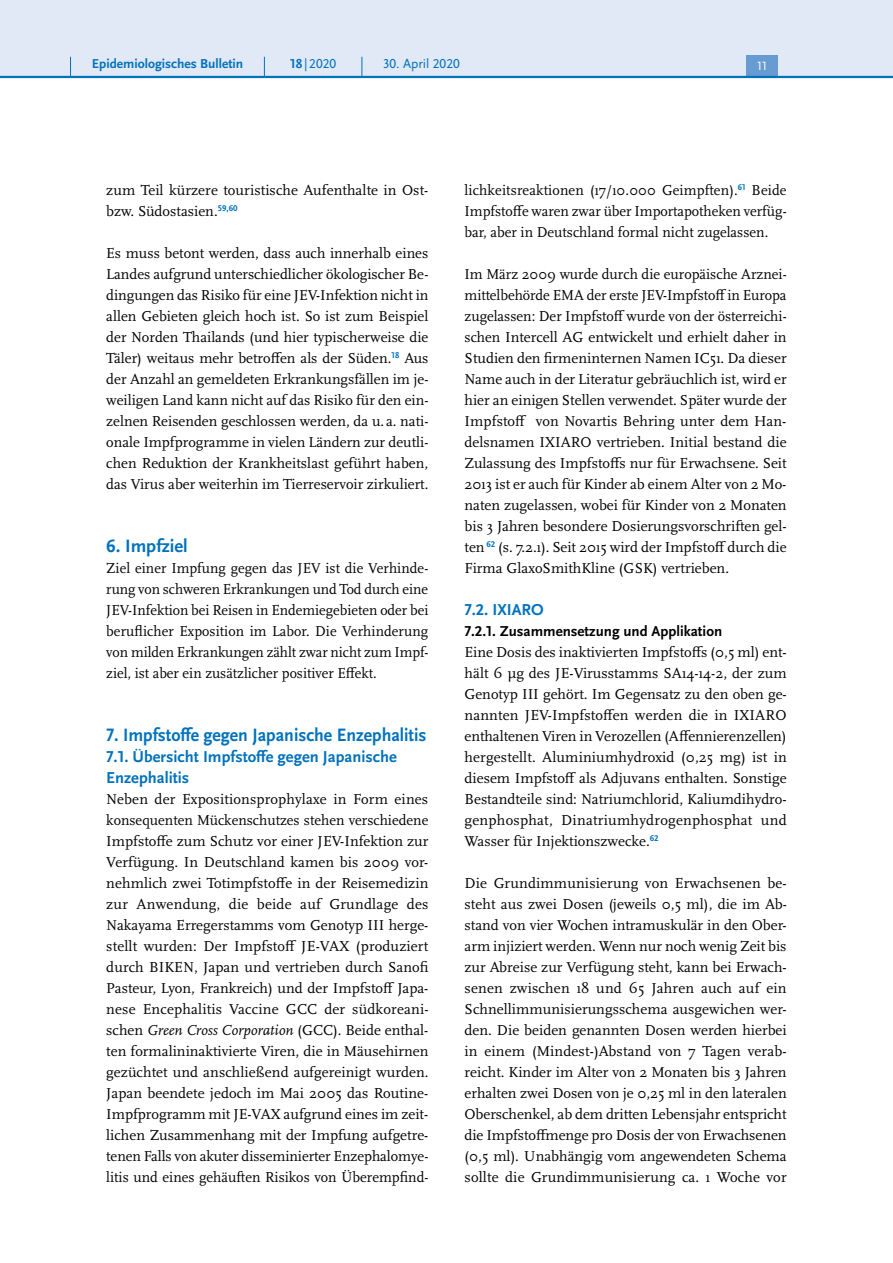
<style>
.page{position:relative;width:893px;height:1263px;background:#fff}
.page>*{position:absolute;margin:0;border:0;box-sizing:border-box;transform-origin:0 0}
.t1{font:700 18.75px "Scala Sans Pro";color:#0072bc;scale:.95 1}
.t2{font:700 18.75px "Scala Sans Pro";color:#0072bc}
.t3{font:700 16.5px/21px "Scala Sans Pro";color:#0072bc}
.t4{font:15px/21px "Scala Pro";color:#000;text-align:justify}
.t5{font:15px/21px "Scala Pro";color:#000;text-align:justify;scale:.96 1}
.t6{font:700 15px "Scala Sans Pro";color:#000}
.t7{font:700 13.5px "Scala Sans Pro";color:#0072bc}
.t8{font:13.5px "Scala Sans Pro";color:#0072bc}
.t9{font:12.45px "Scala Sans Pro";color:#fff}
.s1{font-weight:700}
.s2{font-style:italic}
</style>
<div class="page">
<div style="left:0;top:0;width:893px;height:77px;background:#e1e8f6"></div>
<div style="left:746px;top:55px;width:32px;height:21px;background:#679bd2"></div>
<hr style="left:0;top:76px;width:893px;height:2px;background:#0072bc">
<svg style="left:70px;top:57px;width:1px;height:19px"></svg>
<svg style="left:264px;top:57px;width:1px;height:19px"></svg>
<svg style="left:362px;top:57px;width:1px;height:19px"></svg>
<p class="t7" style="left:92px;top:55px;width:153px">Epidemiologisches Bulletin</p>
<p class="t8" style="left:290px;top:55px;width:47px"><span class="s1">18</span> |2020</p>
<p class="t9" style="left:757px;top:59px;width:11px">11</p>
<p class="t8" style="left:383px;top:55px;width:78px">30. April 2020</p>
<p class="t4" style="left:106px;top:179px;width:324px">zum Teil kürzere touristische Aufenthalte in Ost&shy;bzw. Südostasien.<sup>59,60</sup></p>
<p class="t4" style="left:106px;top:242px;width:324px">Es muss betont werden, dass auch innerhalb eines Landes aufgrund unterschiedlicher ökologischer Be&shy;dingungen das Risiko für eine JEV-Infektion nicht in allen Gebieten gleich hoch ist. So ist zum Beispiel der Norden Thailands (und hier typischerweise die Täler) weitaus mehr betroffen als der Süden.<sup>18</sup> Aus der Anzahl an gemeldeten Erkrankungsfällen im je&shy;weiligen Land kann nicht auf das Risiko für den ein&shy;zelnen Reisenden geschlossen werden, da u. a. nati&shy;onale Impfprogramme in vielen Ländern zur deutli&shy;chen Reduktion der Krankheitslast geführt haben, das Virus aber weiterhin im Tierreservoir zirkuliert.</p>
<p class="t2" style="left:106px;top:534px;width:83px">6. Impfziel</p>
<p class="t5" style="left:106px;top:557px;width:337px">Ziel einer Impfung gegen das JEV ist die Verhinde&shy;rung von schweren Erkrankungen und Tod durch eine JEV-Infektion bei Reisen in Endemiegebieten oder bei beruflicher Exposition im Labor. Die Verhinderung von milden Erkrankungen zählt zwar nicht zum Impf&shy;ziel, ist aber ein zusätzlicher positiver Effekt.</p>
<p class="t1" style="left:106px;top:723px;width:338px">7. Impfstoffe gegen Japanische Enzephalitis</p>
<p class="t3" style="left:106px;top:746px;width:292px">7.1. Übersicht Impfstoffe gegen Japanische<br>Enzephalitis</p>
<p class="t4" style="left:106px;top:788px;width:324px">Neben der Expositionsprophylaxe in Form eines konsequenten Mückenschutzes stehen verschiedene Impfstoffe zum Schutz vor einer JEV-Infektion zur Verfügung. In Deutschland kamen bis 2009 vor&shy;nehmlich zwei Totimpfstoffe in der Reisemedizin zur Anwendung, die beide auf Grundlage des Nakayama Erregerstamms vom Genotyp III herge&shy;stellt wurden: Der Impfstoff JE-VAX (produziert durch BIKEN, Japan und vertrieben durch Sanofi Pasteur, Lyon, Frankreich) und der Impfstoff Japa&shy;nese Encephalitis Vaccine GCC der südkoreani&shy;schen <span class="s2">Green Cross Corporation</span> (GCC). Beide enthal&shy;ten formalininaktivierte Viren, die in Mäusehirnen gezüchtet und anschließend aufgereinigt wurden.<br>Japan beendete jedoch im Mai 2005 das Routine-Impfprogramm mit JE-VAX aufgrund eines im zeit&shy;lichen Zusammenhang mit der Impfung aufgetre&shy;tenen Falls von akuter disseminierter Enzephalomye&shy;litis und eines gehäuften Risikos von Überempfind-</p>
<p class="t4" style="left:465px;top:179px;width:324px">lichkeitsreaktionen (17/10.000 Geimpften).<sup>61</sup> Beide Impfstoffe waren zwar über Importapotheken verfüg&shy;bar, aber in Deutschland formal nicht zugelassen.</p>
<p class="t4" style="left:465px;top:263px;width:324px">Im März 2009 wurde durch die europäische Arznei&shy;mittelbehörde EMA der erste JEV-Impfstoff in Europa zugelassen: Der Impfstoff wurde von der österreichi&shy;schen Intercell AG entwickelt und erhielt daher in Studien den firmeninternen Namen IC51. Da dieser Name auch in der Literatur gebräuchlich ist, wird er hier an einigen Stellen verwendet. Später wurde der Impfstoff von Novartis Behring unter dem Han&shy;delsnamen IXIARO vertrieben. Initial bestand die Zulassung des Impfstoffs nur für Erwachsene. Seit 2013 ist er auch für Kinder ab einem Alter von 2 Mo&shy;naten zugelassen, wobei für Kinder von 2 Monaten bis 3 Jahren besondere Dosierungsvorschriften gel&shy;ten <sup>62</sup> (s. 7.2.1). Seit 2015 wird der Impfstoff durch die Firma GlaxoSmithKline (GSK) vertrieben.</p>
<p class="t3" style="left:465px;top:599px;width:81px">7.2. IXIARO</p>
<p class="t6" style="left:465px;top:622px;width:259px">7.2.1. Zusammensetzung und Applikation</p>
<p class="t4" style="left:465px;top:641px;width:324px">Eine Dosis des inaktivierten Impfstoffs (0,5 ml) ent&shy;hält 6 µg des JE-Virusstamms SA14-14-2, der zum Genotyp III gehört. Im Gegensatz zu den oben ge&shy;nannten JEV-Impfstoffen werden die in IXIARO enthaltenen Viren in Verozellen (Affennierenzellen) hergestellt. Aluminiumhydroxid (0,25 mg) ist in diesem Impfstoff als Adjuvans enthalten. Sonstige Bestandteile sind: Natriumchlorid, Kaliumdihydro&shy;genphosphat, Dinatriumhydrogenphosphat und Wasser für Injektionszwecke.<sup>62</sup></p>
<p class="t4" style="left:465px;top:872px;width:324px">Die Grundimmunisierung von Erwachsenen be&shy;steht aus zwei Dosen (jeweils 0,5 ml), die im Ab&shy;stand von vier Wochen intramuskulär in den Ober&shy;arm injiziert werden. Wenn nur noch wenig Zeit bis zur Abreise zur Verfügung steht, kann bei Erwach&shy;senen zwischen 18 und 65 Jahren auch auf ein Schnellimmunisierungsschema ausgewichen wer&shy;den. Die beiden genannten Dosen werden hierbei in einem (Mindest-)Abstand von 7 Tagen verab&shy;reicht. Kinder im Alter von 2 Monaten bis 3 Jahren erhalten zwei Dosen von je 0,25 ml in den lateralen Oberschenkel, ab dem dritten Lebensjahr entspricht die Impfstoffmenge pro Dosis der von Erwachsenen (0,5 ml). Unabhängig vom angewendeten Schema sollte die Grundimmunisierung ca. 1 Woche vor</p>
</div>
